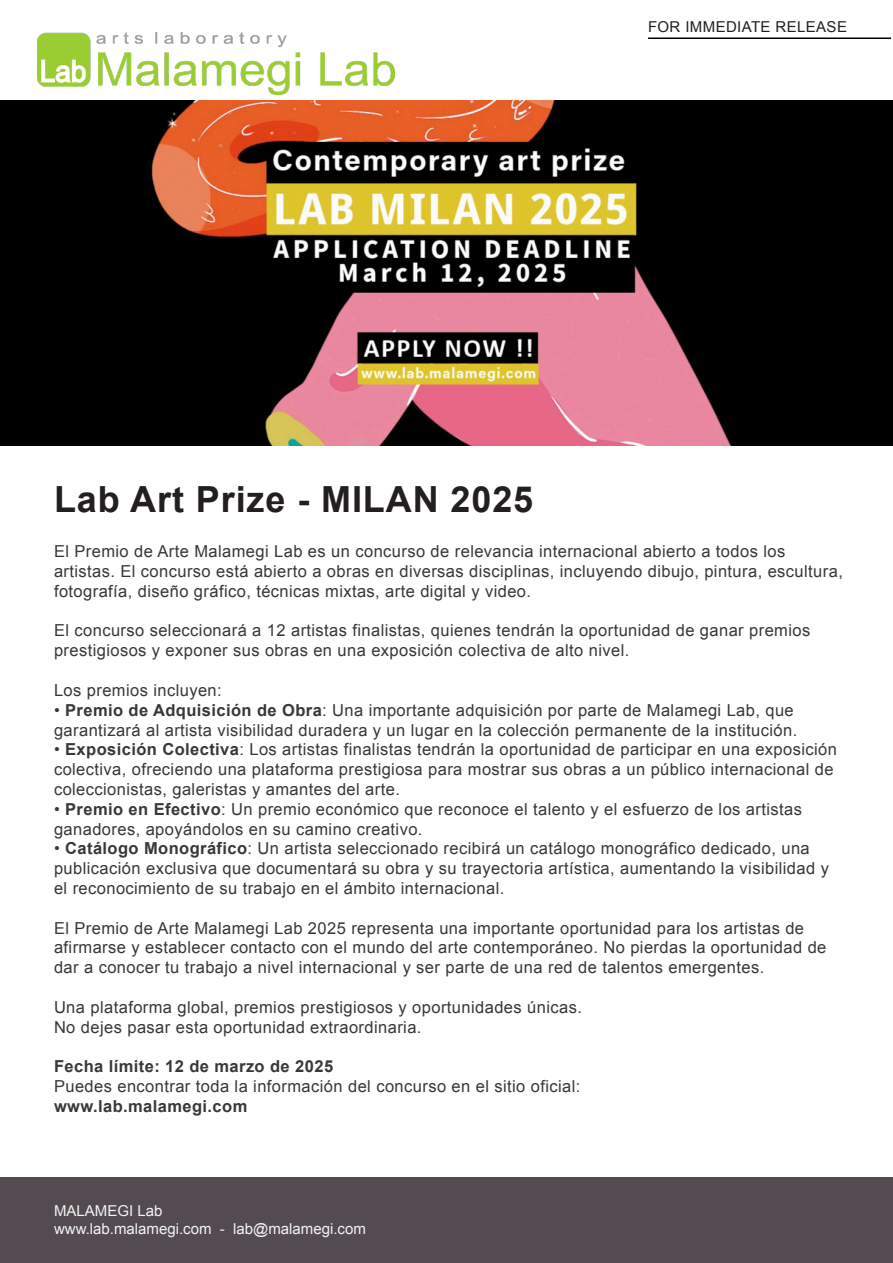
<style>
.page{position:relative;width:893px;height:1263px;background:#fff}
.page>*{position:absolute;margin:0;border:0;box-sizing:border-box;transform-origin:0 0}
.t1{font:700 36px "Arial";letter-spacing:.025em;color:#231f20}
.t2{font:16.5px/19.8px "Arial";letter-spacing:.025em;color:#383839}
.t3{font:700 16.5px "Arial";letter-spacing:.025em;color:#383839}
.t4{font:15px "Arial";color:#f3f3f3}
.t5{font:15px "Arial";letter-spacing:.025em;color:#231f20}
.s1{font-weight:700}
</style>
<div class="page">
<div style="left:0;top:1178px;width:893px;height:85px;background:#534b50"></div>
<hr style="left:648px;top:38px;width:243px;height:1px;background:#000">
<img style="left:38px;top:32px;width:356px;height:63px">
<img style="left:0;top:101px;width:893px;height:345px">
<p class="t5" style="left:648px;top:17px;width:200px">FOR IMMEDIATE RELEASE</p>
<p class="t1" style="left:54px;top:476px;width:481px">Lab Art Prize - MILAN 2025</p>
<p class="t2" style="left:54px;top:542px;width:790px">El Premio de Arte Malamegi Lab es un concurso de relevancia internacional abierto a todos los artistas. El concurso está abierto a obras en diversas disciplinas, incluyendo dibujo, pintura, escultura, fotografía, diseño gráfico, técnicas mixtas, arte digital y video.</p>
<p class="t2" style="left:54px;top:621px;width:758px">El concurso seleccionará a 12 artistas finalistas, quienes tendrán la oportunidad de ganar premios prestigiosos y exponer sus obras en una exposición colectiva de alto nivel.</p>
<p class="t2" style="left:54px;top:680px;width:169px">Los premios incluyen:</p>
<p class="t2" style="left:54px;top:700px;width:745px">• <span class="s1">Premio de Adquisición de Obra</span>: Una importante adquisición por parte de Malamegi Lab, que garantizará al artista visibilidad duradera y un lugar en la colección permanente de la institución.</p>
<p class="t2" style="left:54px;top:740px;width:784px">• <span class="s1">Exposición Colectiva</span>: Los artistas finalistas tendrán la oportunidad de participar en una exposición colectiva, ofreciendo una plataforma prestigiosa para mostrar sus obras a un público internacional de coleccionistas, galeristas y amantes del arte.</p>
<p class="t2" style="left:54px;top:799px;width:749px">• <span class="s1">Premio en Efectivo</span>: Un premio económico que reconoce el talento y el esfuerzo de los artistas ganadores, apoyándolos en su camino creativo.</p>
<p class="t2" style="left:54px;top:839px;width:776px">• <span class="s1">Catálogo Monográfico</span>: Un artista seleccionado recibirá un catálogo monográfico dedicado, una publicación exclusiva que documentará su obra y su trayectoria artística, aumentando la visibilidad y el reconocimiento de su trabajo en el ámbito internacional.</p>
<p class="t2" style="left:54px;top:918px;width:774px">El Premio de Arte Malamegi Lab 2025 representa una importante oportunidad para los artistas de afirmarse y establecer contacto con el mundo del arte contemporáneo. No pierdas la oportunidad de dar a conocer tu trabajo a nivel internacional y ser parte de una red de talentos emergentes.</p>
<p class="t2" style="left:54px;top:997px;width:529px">Una plataforma global, premios prestigiosos y oportunidades únicas.</p>
<p class="t2" style="left:54px;top:1017px;width:369px">No dejes pasar esta oportunidad extraordinaria.</p>
<p class="t3" style="left:54px;top:1055px;width:281px">Fecha límite: 12 de marzo de 2025</p>
<p class="t2" style="left:54px;top:1076px;width:528px">Puedes encontrar toda la información del concurso en el sitio oficial:</p>
<p class="t3" style="left:54px;top:1095px;width:195px">www.lab.malamegi.com</p>
<p class="t4" style="left:54px;top:1200px;width:110px">MALAMEGI Lab</p>
<p class="t4" style="left:54px;top:1218px;width:313px">www.lab.malamegi.com - lab@malamegi.com</p>
</div>
